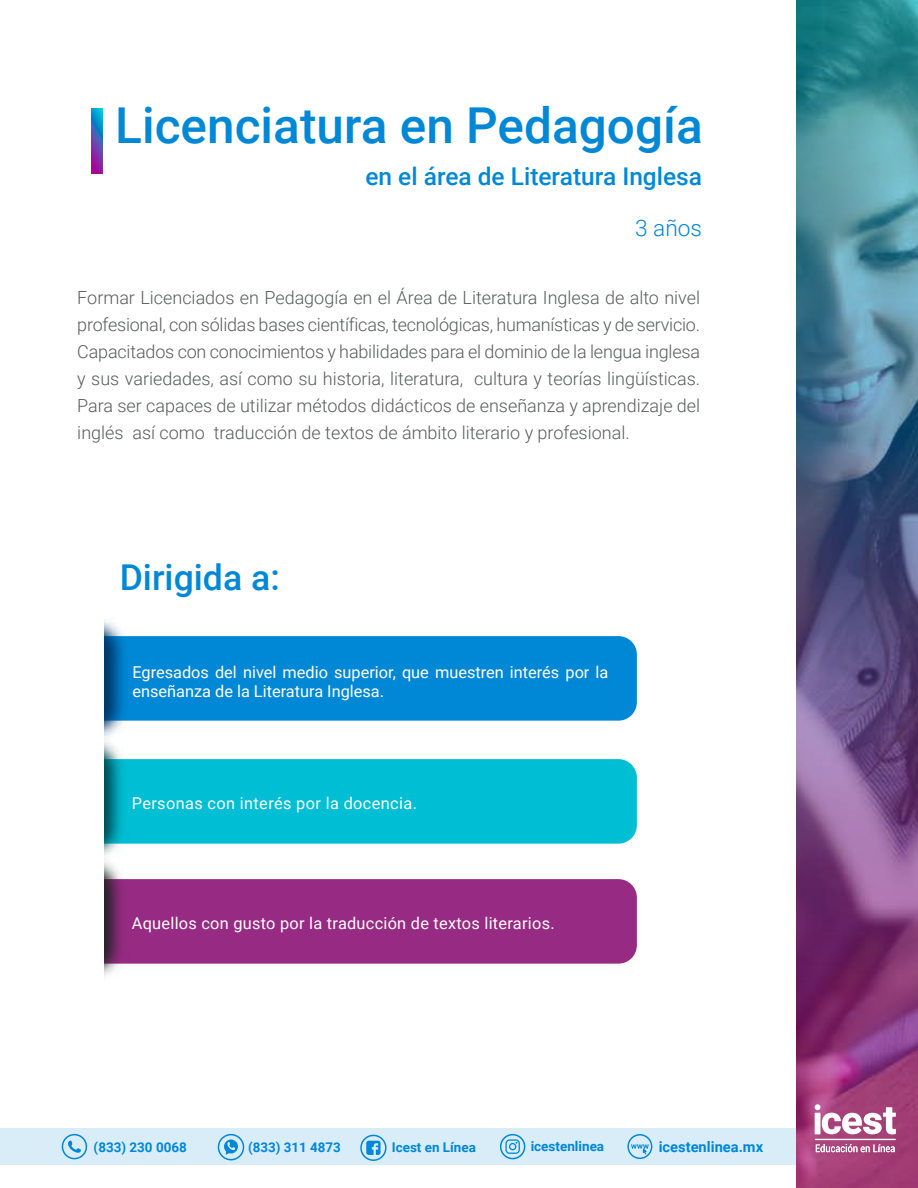
<style>
.page{position:relative;width:918px;height:1188px;background:#fff}
.page>*{position:absolute;margin:0;border:0;box-sizing:border-box;transform-origin:0 0}
.t1{font:500 49.5px "Roboto";color:#0088d7}
.t2{font:500 35.55px "Roboto";color:#0088d7}
.t3{font:500 24.45px "Roboto";color:#0088d7}
.t4{font:300 22.65px "Roboto";color:#0088d7}
.t5{font:300 18px/27px "Roboto";color:#595b5b;text-align:justify}
.t6{font:16.35px/18.5px "Roboto";color:#fff}
.t7{font:16.35px "Roboto";letter-spacing:.02em;color:#fff}
.t8{font:700 14.7px "Roboto";color:#0087d8}
.t9{font:700 13.5px "Roboto";color:#0087d8}
.t10{font:700 13.35px "Roboto";color:#0087d8}
</style>
<div class="page">
<div style="left:41px;top:636px;width:596px;height:85px;background:#0088d7;border-radius:18px"></div>
<div style="left:41px;top:759px;width:596px;height:85px;background:#00bed3;border-radius:18px"></div>
<img style="left:104px;top:620px;width:66px;height:140px">
<img style="left:104px;top:694px;width:63px;height:119px">
<div style="left:41px;top:879px;width:596px;height:85px;background:#972b83;border-radius:18px"></div>
<img style="left:104px;top:813px;width:63px;height:163px">
<div style="left:26px;top:611px;width:78px;height:387px;background:#fff"></div>
<img style="left:796px;top:0;width:122px;height:1188px">
<svg style="left:92px;top:108px;width:11px;height:65px"></svg>
<svg style="left:816px;top:1144px;width:79px;height:8px"></svg>
<hr style="left:815px;top:1139px;width:81px;height:1px;background:#fff">
<svg style="left:815px;top:1104px;width:81px;height:30px"></svg>
<div style="left:0;top:1128px;width:795px;height:37px;background:#d9edf9"></div>
<div style="left:360px;top:1135px;width:27px;height:26px;border:2px solid #0087d8;border-radius:50%"></div>
<svg style="left:366px;top:1141px;width:15px;height:14px"></svg>
<div style="left:218px;top:1134px;width:26px;height:26px;border:2px solid #0087d8;border-radius:50%"></div>
<svg style="left:224px;top:1140px;width:14px;height:15px"></svg>
<div style="left:62px;top:1134px;width:25px;height:25px;border:2px solid #0087d8;border-radius:50%"></div>
<svg style="left:68px;top:1141px;width:13px;height:12px"></svg>
<svg style="left:505px;top:1139px;width:15px;height:15px"></svg>
<div style="left:500px;top:1134px;width:25px;height:25px;border:2px solid #0087d8;border-radius:50%"></div>
<svg style="left:627px;top:1134px;width:25px;height:25px"></svg>
<h1 class="t1" style="left:115px;top:91px;width:589px">Licenciatura en Pedagogía</h1>
<h3 class="t3" style="left:365px;top:159px;width:338px">en el área de Literatura Inglesa</h3>
<p class="t4" style="left:635px;top:213px;width:68px">3 años</p>
<p class="t5" style="left:77px;top:284px;width:624px">Formar Licenciados en Pedagogía en el Área de Literatura Inglesa de alto nivel profesional, con sólidas bases científicas, tecnológicas, humanísticas y de servicio.<br>Capacitados con conocimientos y habilidades para el dominio de la lengua inglesa y sus variedades, así como su historia, literatura, cultura y teorías lingüísticas.<br>Para ser capaces de utilizar métodos didácticos de enseñanza y aprendizaje del inglés así como traducción de textos de ámbito literario y profesional.</p>
<h2 class="t2" style="left:120px;top:552px;width:162px">Dirigida a:</h2>
<p class="t6" style="left:132px;top:663px;width:478px">Egresados del nivel medio superior, que muestren interés por la enseñanza de la Literatura Inglesa.</p>
<p class="t7" style="left:132px;top:792px;width:287px">Personas con interés por la docencia.</p>
<p class="t6" style="left:132px;top:914px;width:424px">Aquellos con gusto por la traducción de textos literarios.</p>
<p class="t9" style="left:94px;top:1138px;width:95px">(833) 230 0068</p>
<p class="t10" style="left:248px;top:1138px;width:94px">(833) 311 4873</p>
<p class="t9" style="left:392px;top:1138px;width:86px">Icest en Línea</p>
<p class="t9" style="left:531px;top:1137px;width:75px">icestenlinea</p>
<p class="t8" style="left:659px;top:1136px;width:106px">icestenlinea.mx</p>
</div>
